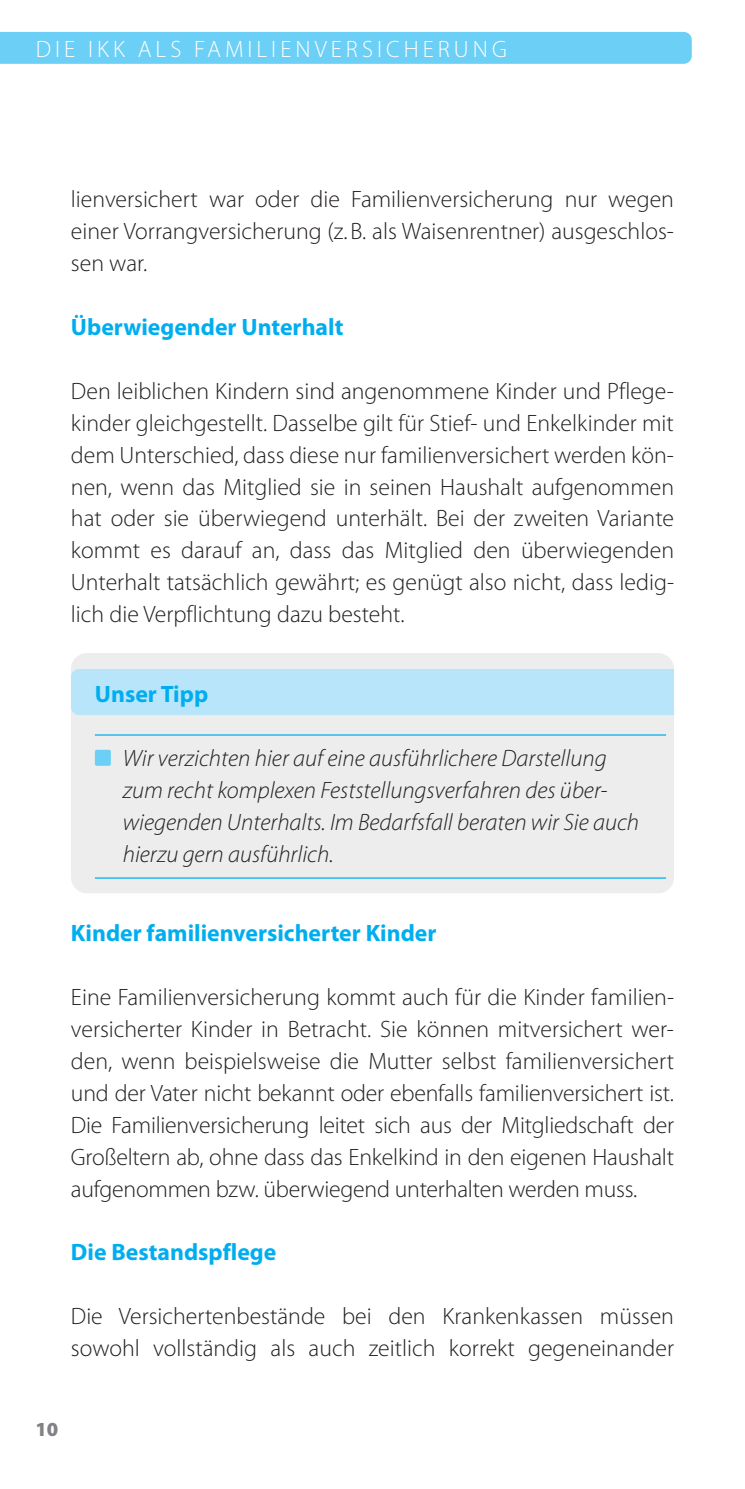
<style>
.page{position:relative;width:745px;height:1489px;background:#fff}
.page>*{position:absolute;margin:0;border:0;box-sizing:border-box;transform-origin:0 0}
.t1{font:300 23.75px/32px "Myriad Pro";color:#231f20;text-align:justify}
.t2{font:italic 300 23.75px/32px "Myriad Pro";color:#231f20}
.t3{font:700 23.75px "Myriad Pro";color:#00aeef}
.t4{font:300 23.75px "Myriad Pro";letter-spacing:.17em;color:#fff}
.t5{font:900 20px "Myriad Pro";color:#808285}
</style>
<div class="page">
<div style="left:0;top:32px;width:691px;height:32px;background:#6bcff6"></div>
<div style="left:71px;top:653px;width:602px;height:240px;background:#ecedec;border-radius:16px"></div>
<div style="left:71px;top:669px;width:602px;height:46px;background:#b9e5fa"></div>
<hr style="left:95px;top:734px;width:570px;height:1px;background:#00aeef">
<hr style="left:95px;top:877px;width:570px;height:1px;background:#00aeef">
<div style="left:95px;top:749px;width:16px;height:16px;background:#6bcff6;border-radius:2px"></div>
<p class="t4" style="left:36px;top:36px;width:472px">DIE IKK ALS FAMILIENVERSICHERUNG</p>
<p class="t1" style="left:71px;top:184px;width:604px">lienversichert war oder die Familienversicherung nur wegen einer Vorrangversicherung (z.B. als Waisenrentner) ausgeschlos&shy;sen war.</p>
<p class="t3" style="left:71px;top:314px;width:274px">Überwiegender Unterhalt</p>
<p class="t1" style="left:71px;top:375px;width:604px">Den leiblichen Kindern sind angenommene Kinder und Pflege&shy;kinder gleichgestellt. Dasselbe gilt für Stief- und Enkelkinder mit dem Unterschied, dass diese nur familienversichert werden kön&shy;nen, wenn das Mitglied sie in seinen Haushalt aufgenommen hat oder sie überwiegend unterhält. Bei der zweiten Variante kommt es darauf an, dass das Mitglied den überwiegenden Unterhalt tatsächlich gewährt; es genügt also nicht, dass ledig&shy;lich die Verpflichtung dazu besteht.</p>
<p class="t3" style="left:95px;top:680px;width:115px">Unser Tipp</p>
<p class="t2" style="left:123px;top:742px;width:517px">Wir verzichten hier auf eine ausführlichere Darstellung zum recht komplexen Feststellungsverfahren des über&shy;wiegenden Unterhalts. Im Bedarfsfall beraten wir Sie auch hierzu gern ausführlich.</p>
<p class="t3" style="left:71px;top:919px;width:367px">Kinder familienversicherter Kinder</p>
<p class="t1" style="left:71px;top:981px;width:604px">Eine Familienversicherung kommt auch für die Kinder familien&shy;versicherter Kinder in Betracht. Sie können mitversichert wer&shy;den, wenn beispielsweise die Mutter selbst familienversichert und der Vater nicht bekannt oder ebenfalls familienversichert ist.<br>Die Familienversicherung leitet sich aus der Mitgliedschaft der Großeltern ab, ohne dass das Enkelkind in den eigenen Haushalt aufgenommen bzw. überwiegend unterhalten werden muss.</p>
<p class="t3" style="left:71px;top:1238px;width:207px">Die Bestandspflege</p>
<p class="t1" style="left:71px;top:1300px;width:604px">Die Versichertenbestände bei den Krankenkassen müssen sowohl vollständig als auch zeitlich korrekt gegeneinander</p>
<p class="t5" style="left:35px;top:1417px;width:24px">10</p>
</div>
